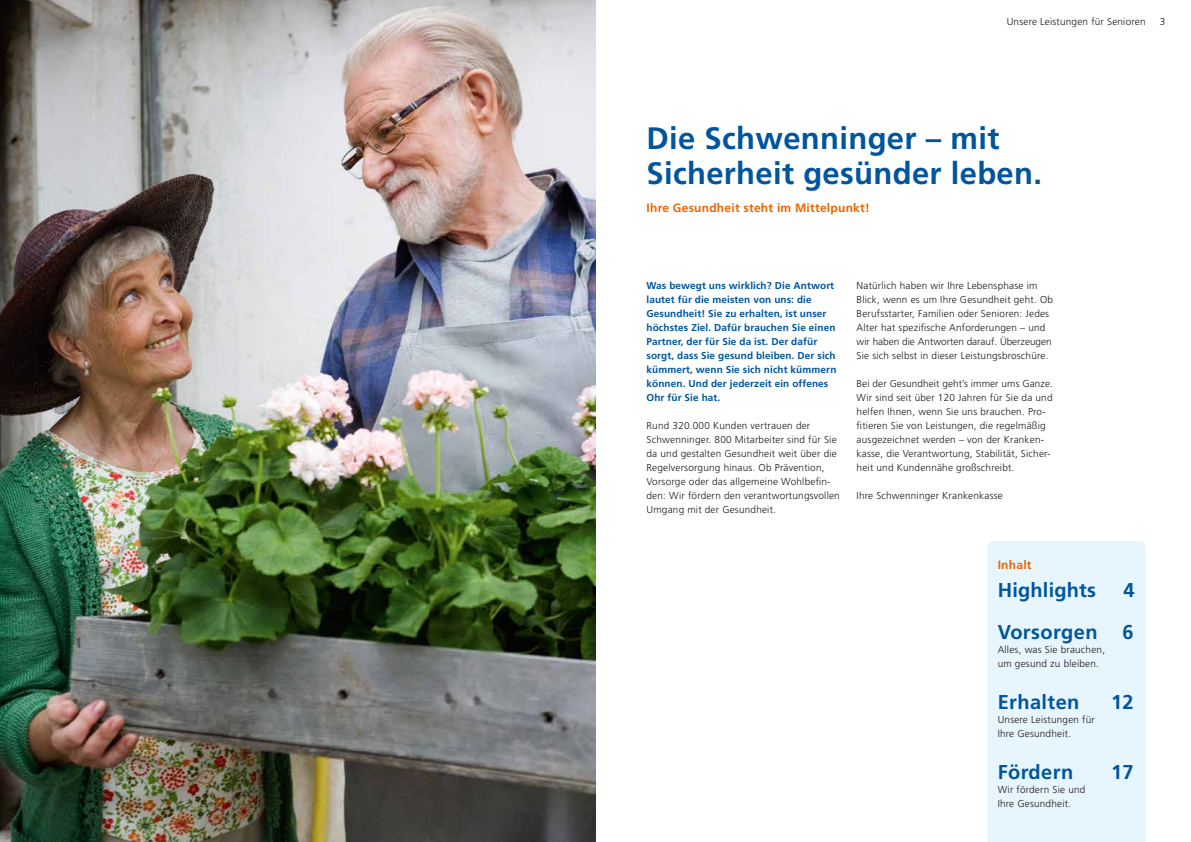
<style>
.page{position:relative;width:1191px;height:842px;background:#fff}
.page>*{position:absolute;margin:0;border:0;box-sizing:border-box;transform-origin:0 0}
.t1{font:700 31px/35px "Frutiger LT";letter-spacing:.01em;color:#00559d}
.t2{font:700 20px "Frutiger LT";letter-spacing:.02em;color:#00559d}
.t3{font:700 12px "Frutiger LT";letter-spacing:.02em;color:#ec6502}
.t4{font:300 10px/14px "Frutiger LT";letter-spacing:.02em;color:#1a1a18}
.t5{font:700 10px/14px "Frutiger LT";letter-spacing:.01em;color:#00559d}
</style>
<div class="page">
<img style="left:0;top:0;width:595px;height:842px">
<div style="left:988px;top:541px;width:157px;height:301px;background:#e6f5fe"></div>
<p class="t4" style="left:1006px;top:14px;width:140px">Unsere Leistungen für Senioren</p>
<p class="t4" style="left:1159px;top:14px;width:7px">3</p>
<h1 class="t1" style="left:646px;top:121px;width:397px">Die Schwenninger – mit<br>Sicherheit gesünder leben.</h1>
<p class="t3" style="left:646px;top:201px;width:225px">Ihre Gesundheit steht im Mittelpunkt!</p>
<p class="t5" style="left:646px;top:279px;width:191px">Was bewegt uns wirklich? Die Antwort lautet für die meisten von uns: die Gesundheit! Sie zu erhalten, ist unser höchstes Ziel. Dafür brauchen Sie einen Partner, der für Sie da ist. Der dafür sorgt, dass Sie gesund bleiben. Der sich kümmert, wenn Sie sich nicht kümmern können. Und der jederzeit ein offenes Ohr für Sie hat.</p>
<p class="t4" style="left:646px;top:419px;width:195px">Rund 320.000 Kunden vertrauen der Schwenninger. 800 Mitarbeiter sind für Sie da und gestalten Gesundheit weit über die Regelversorgung hinaus. Ob Prävention, Vorsorge oder das allgemeine Wohlbefin&shy;den: Wir fördern den verantwortungsvollen Umgang mit der Gesundheit.</p>
<p class="t4" style="left:856px;top:279px;width:198px">Natürlich haben wir Ihre Lebensphase im Blick, wenn es um Ihre Gesundheit geht. Ob Berufsstarter, Familien oder Senioren: Jedes Alter hat spezifische Anforderungen – und wir haben die Antworten darauf. Überzeugen Sie sich selbst in dieser Leistungsbroschüre.</p>
<p class="t4" style="left:856px;top:377px;width:198px">Bei der Gesundheit geht’s immer ums Ganze.<br>Wir sind seit über 120 Jahren für Sie da und helfen Ihnen, wenn Sie uns brauchen. Pro&shy;fitieren Sie von Leistungen, die regelmäßig ausgezeichnet werden – von der Kranken&shy;kasse, die Verantwortung, Stabilität, Sicher&shy;heit und Kundennähe großschreibt.</p>
<p class="t4" style="left:856px;top:489px;width:148px">Ihre Schwenninger Krankenkasse</p>
<p class="t3" style="left:997px;top:558px;width:35px">Inhalt</p>
<h2 class="t2" style="left:997px;top:578px;width:100px">Highlights</h2>
<h2 class="t2" style="left:1123px;top:578px;width:13px">4</h2>
<h2 class="t2" style="left:997px;top:620px;width:101px">Vorsorgen</h2>
<h2 class="t2" style="left:1122px;top:620px;width:13px">6</h2>
<p class="t4" style="left:997px;top:643px;width:109px">Alles, was Sie brauchen, um gesund zu bleiben.</p>
<h2 class="t2" style="left:997px;top:690px;width:83px">Erhalten</h2>
<h2 class="t2" style="left:1111px;top:690px;width:24px">12</h2>
<p class="t4" style="left:997px;top:713px;width:99px">Unsere Leistungen für<br>Ihre Gesundheit.</p>
<h2 class="t2" style="left:997px;top:760px;width:77px">Fördern</h2>
<h2 class="t2" style="left:1111px;top:760px;width:24px">17</h2>
<p class="t4" style="left:997px;top:783px;width:89px">Wir fördern Sie und<br>Ihre Gesundheit.</p>
</div>
